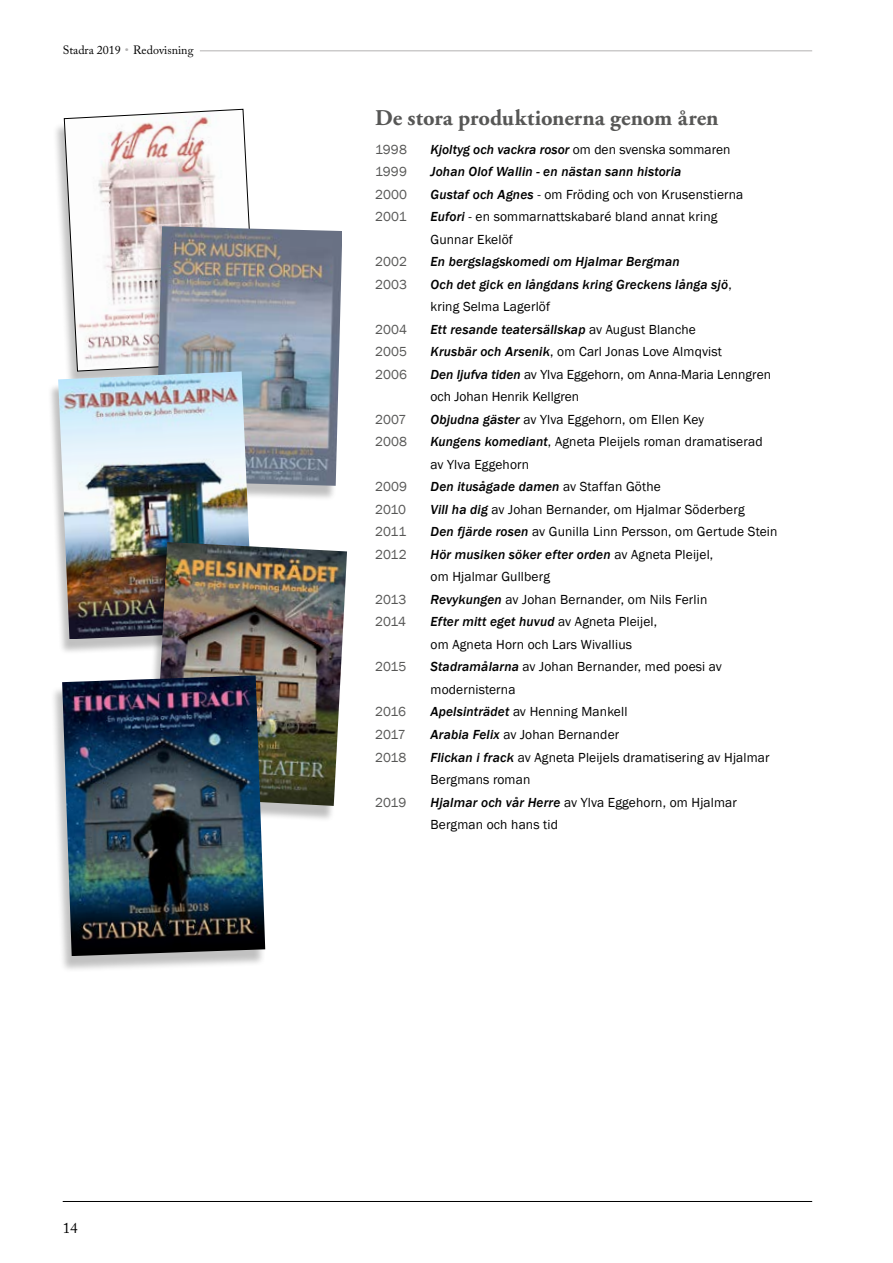
<style>
.page{position:relative;width:893px;height:1263px;background:#fff}
.page>*{position:absolute;margin:0;border:0;box-sizing:border-box;transform-origin:0 0}
.t1{font:700 22.5px "Adobe Garamond Pro";color:#575756}
.t2{font:15px "Adobe Caslon Pro";color:#000}
.t3{font:13.5px/22.5px "Franklin Gothic";letter-spacing:.01em;color:#000}
.t4{font:italic 500 13.5px/22.5px "Franklin Gothic";letter-spacing:.01em;color:#000}
.t5{font:13.5px "Franklin Gothic";letter-spacing:.01em;color:#575756}
.t6{font:12px "Adobe Caslon Pro";color:#000}
.s1{color:#b3b2b2}
.s2{font-weight:400;font-style:normal}
.s3{font-weight:500;font-style:italic}
</style>
<div class="page">
<hr style="left:63px;top:1201px;width:749px;height:1px;background:#000">
<hr style="left:200px;top:50px;width:612px;height:1px;background:#b3b2b2">
<div style="left:52px;top:113px;width:206px;height:275px;background:#000;opacity:.25"></div>
<svg style="left:63px;top:108px;width:194px;height:263px"></svg>
<div style="left:144px;top:231px;width:199px;height:271px;background:#000;opacity:.25"></div>
<img style="left:155px;top:226px;width:187px;height:260px">
<div style="left:47px;top:376px;width:207px;height:279px;background:#000;opacity:.25"></div>
<img style="left:58px;top:371px;width:195px;height:268px">
<div style="left:143px;top:546px;width:205px;height:276px;background:#000;opacity:.25"></div>
<img style="left:154px;top:542px;width:193px;height:264px">
<div style="left:50px;top:680px;width:216px;height:294px;background:#000;opacity:.25"></div>
<img style="left:62px;top:675px;width:203px;height:281px">
<p class="t6" style="left:63px;top:43px;width:132px">Stadra 2019 <span class="s1">•</span> Redovisning</p>
<p class="t2" style="left:63px;top:1218px;width:16px">14</p>
<h1 class="t1" style="left:375px;top:105px;width:345px">De stora produktionerna genom åren</h1>
<p class="t5" style="left:375px;top:141px;width:33px">1998</p>
<p class="t4" style="left:431px;top:138px;width:301px">Kjoltyg och vackra rosor <span class="s2">om den svenska sommaren</span></p>
<p class="t5" style="left:375px;top:163px;width:33px">1999</p>
<p class="t4" style="left:431px;top:161px;width:252px">Johan Olof Wallin - en nästan sann historia</p>
<p class="t5" style="left:375px;top:186px;width:34px">2000</p>
<p class="t3" style="left:431px;top:183px;width:314px"><span class="s3">Gustaf och Agnes</span> - om Fröding och von Krusenstierna</p>
<p class="t5" style="left:375px;top:208px;width:33px">2001</p>
<p class="t3" style="left:431px;top:206px;width:288px"><span class="s3">Eufori</span> - en sommarnattskabaré bland annat kring<br>Gunnar Ekelöf</p>
<p class="t5" style="left:375px;top:253px;width:34px">2002</p>
<p class="t4" style="left:431px;top:251px;width:251px">En bergslagskomedi om Hjalmar Bergman</p>
<p class="t5" style="left:375px;top:276px;width:34px">2003</p>
<p class="t4" style="left:431px;top:273px;width:303px">Och det gick en långdans kring Greckens långa sjö<span class="s2">, kring Selma Lagerlöf</span></p>
<p class="t5" style="left:375px;top:321px;width:34px">2004</p>
<p class="t4" style="left:431px;top:318px;width:267px">Ett resande teatersällskap <span class="s2">av August Blanche</span></p>
<p class="t5" style="left:375px;top:343px;width:34px">2005</p>
<p class="t3" style="left:431px;top:341px;width:293px"><span class="s3">Krusbär och Arsenik</span>, om Carl Jonas Love Almqvist</p>
<p class="t5" style="left:375px;top:366px;width:34px">2006</p>
<p class="t3" style="left:431px;top:363px;width:342px"><span class="s3">Den ljufva tiden</span> av Ylva Eggehorn, om Anna-Maria Lenngren och Johan Henrik Kellgren</p>
<p class="t5" style="left:375px;top:411px;width:33px">2007</p>
<p class="t3" style="left:431px;top:408px;width:275px"><span class="s3">Objudna gäster</span> av Ylva Eggehorn, om Ellen Key</p>
<p class="t5" style="left:375px;top:433px;width:34px">2008</p>
<p class="t3" style="left:431px;top:431px;width:334px"><span class="s3">Kungens komediant</span>, Agneta Pleijels roman dramatiserad av Ylva Eggehorn</p>
<p class="t5" style="left:375px;top:478px;width:34px">2009</p>
<p class="t4" style="left:431px;top:476px;width:232px">Den itusågade damen <span class="s2">av Staffan Göthe</span></p>
<p class="t5" style="left:375px;top:501px;width:33px">2010</p>
<p class="t3" style="left:431px;top:498px;width:316px"><span class="s3">Vill ha dig</span> av Johan Bernander, om Hjalmar Söderberg</p>
<p class="t5" style="left:375px;top:523px;width:33px">2011</p>
<p class="t3" style="left:431px;top:521px;width:348px"><span class="s3">Den fjärde rosen</span> av Gunilla Linn Persson, om Gertude Stein</p>
<p class="t5" style="left:375px;top:546px;width:33px">2012</p>
<p class="t3" style="left:431px;top:543px;width:284px"><span class="s3">Hör musiken söker efter orden</span> av Agneta Pleijel, om Hjalmar Gullberg</p>
<p class="t5" style="left:375px;top:591px;width:33px">2013</p>
<p class="t3" style="left:431px;top:588px;width:278px"><span class="s3">Revykungen</span> av Johan Bernander, om Nils Ferlin</p>
<p class="t5" style="left:375px;top:613px;width:33px">2014</p>
<p class="t3" style="left:431px;top:611px;width:228px"><span class="s3">Efter mitt eget huvud</span> av Agneta Pleijel, om Agneta Horn och Lars Wivallius</p>
<p class="t5" style="left:375px;top:659px;width:33px">2015</p>
<p class="t3" style="left:431px;top:656px;width:293px"><span class="s3">Stadramålarna</span> av Johan Bernander, med poesi av modernisterna</p>
<p class="t5" style="left:375px;top:704px;width:33px">2016</p>
<p class="t3" style="left:431px;top:701px;width:198px"><span class="s3">Apelsinträdet</span> av Henning Mankell</p>
<p class="t5" style="left:375px;top:726px;width:32px">2017</p>
<p class="t3" style="left:431px;top:723px;width:190px"><span class="s3">Arabia Felix</span> av Johan Bernander</p>
<p class="t5" style="left:375px;top:749px;width:33px">2018</p>
<p class="t3" style="left:431px;top:746px;width:341px"><span class="s3">Flickan i frack</span> av Agneta Pleijels dramatisering av Hjalmar<br>Bergmans roman</p>
<p class="t5" style="left:375px;top:794px;width:33px">2019</p>
<p class="t3" style="left:431px;top:791px;width:308px"><span class="s3">Hjalmar och vår Herre</span> av Ylva Eggehorn, om Hjalmar<br>Bergman och hans tid</p>
</div>
